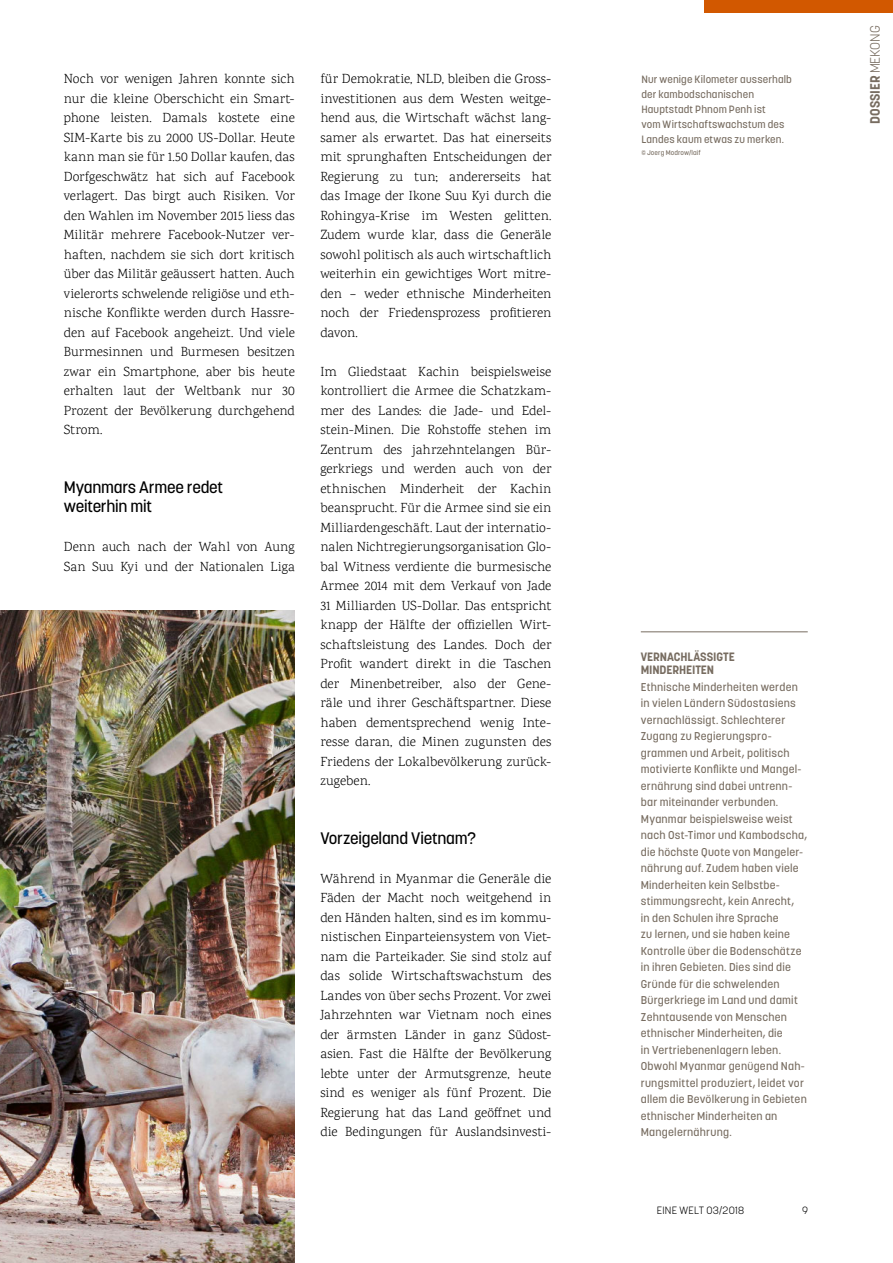
<style>
.page{position:relative;width:893px;height:1263px;background:#fff}
.page>*{position:absolute;margin:0;border:0;box-sizing:border-box;transform-origin:0 0}
.t1{font:500 16.5px/19.5px "Korolev";letter-spacing:-.015em;color:#000}
.t2{font:300 13.5px/19.5px "Karma";color:#000;text-align:justify}
.t3{font:700 13.5px "Korolev";letter-spacing:-.01em;color:#776c60}
.t4{font:700 12px/13.5px "Korolev";letter-spacing:-.01em;color:#776c60}
.t5{font:500 11.25px/16.5px "Korolev";letter-spacing:.02em;color:#776c60}
.t6{font:500 10.5px/15px "Korolev";letter-spacing:.015em;color:#776c60}
.t7{font:300 10.5px "Korolev";letter-spacing:.02em;color:#000}
.t8{font:500 6.75px "Korolev";letter-spacing:.015em;color:#776c60}
.s1{font-weight:300}
</style>
<div class="page">
<hr style="left:641px;top:631px;width:167px;height:1px;background:#776c60">
<img style="left:0;top:610px;width:295px;height:653px">
<div style="left:704px;top:0;width:189px;height:13px;background:#d25800"></div>
<p class="t2" style="left:64px;top:70px;width:233px">Noch vor wenigen Jahren konnte sich nur die kleine Oberschicht ein Smart&shy;phone leisten. Damals kostete eine SIM-Karte bis zu 2000 US-Dollar. Heute kann man sie für 1.50 Dollar kaufen, das Dorfgeschwätz hat sich auf Facebook verlagert. Das birgt auch Risiken. Vor den Wahlen im November 2015 liess das Militär mehrere Facebook-Nutzer ver&shy;haften, nachdem sie sich dort kritisch über das Militär geäussert hatten. Auch vielerorts schwelende religiöse und eth&shy;nische Konflikte werden durch Hassre&shy;den auf Facebook angeheizt. Und viele Burmesinnen und Burmesen besitzen zwar ein Smartphone, aber bis heute erhalten laut der Weltbank nur 30<br>Prozent der Bevölkerung durchgehend Strom.</p>
<p class="t1" style="left:64px;top:477px;width:161px">Myanmars Armee redet weiterhin mit</p>
<p class="t2" style="left:64px;top:538px;width:233px">Denn auch nach der Wahl von Aung<br>San Suu Kyi und der Nationalen Liga</p>
<p class="t2" style="left:320px;top:70px;width:233px">für Demokratie, NLD, bleiben die Gross&shy;investitionen aus dem Westen weitge&shy;hend aus, die Wirtschaft wächst lang&shy;samer als erwartet. Das hat einerseits mit sprunghaften Entscheidungen der Regierung zu tun; andererseits hat das Image der Ikone Suu Kyi durch die Rohingya-Krise im Westen gelitten.<br>Zudem wurde klar, dass die Generäle sowohl politisch als auch wirtschaftlich weiterhin ein gewichtiges Wort mitre&shy;den – weder ethnische Minderheiten noch der Friedensprozess profitieren davon.</p>
<p class="t2" style="left:320px;top:363px;width:233px">Im Gliedstaat Kachin beispielsweise kontrolliert die Armee die Schatzkam&shy;mer des Landes: die Jade- und Edel&shy;stein-Minen. Die Rohstoffe stehen im Zentrum des jahrzehntelangen Bür&shy;gerkriegs und werden auch von der ethnischen Minderheit der Kachin beansprucht. Für die Armee sind sie ein Milliardengeschäft. Laut der internatio&shy;nalen Nichtregierungsorganisation Glo&shy;bal Witness verdiente die burmesische Armee 2014 mit dem Verkauf von Jade 31 Milliarden US-Dollar. Das entspricht knapp der Hälfte der offiziellen Wirt&shy;schaftsleistung des Landes. Doch der Profit wandert direkt in die Taschen der Minenbetreiber, also der Gene&shy;räle und ihrer Geschäftspartner. Diese haben dementsprechend wenig Inte&shy;resse daran, die Minen zugunsten des Friedens der Lokalbevölkerung zurück&shy;zugeben.</p>
<p class="t1" style="left:320px;top:828px;width:157px">Vorzeigeland Vietnam?</p>
<p class="t2" style="left:320px;top:870px;width:233px">Während in Myanmar die Generäle die Fäden der Macht noch weitgehend in den Händen halten, sind es im kommu&shy;nistischen Einparteiensystem von Viet&shy;nam die Parteikader. Sie sind stolz auf das solide Wirtschaftswachstum des Landes von über sechs Prozent. Vor zwei Jahrzehnten war Vietnam noch eines der ärmsten Länder in ganz Südost&shy;asien. Fast die Hälfte der Bevölkerung lebte unter der Armutsgrenze, heute sind es weniger als fünf Prozent. Die Regierung hat das Land geöffnet und die Bedingungen für Auslandsinvesti-</p>
<p class="t6" style="left:641px;top:72px;width:152px">Nur wenige Kilometer ausserhalb der kambodschanischen<br>Hauptstadt Phnom Penh ist<br>vom Wirtschaftswachstum des<br>Landes kaum etwas zu merken.</p>
<p class="t8" style="left:641px;top:149px;width:61px">© Joerg Modrow/laif</p>
<p class="t3" style="left:866px;top:123px;width:99px;rotate:-90deg">DOSSIER <span class="s1">MEKONG</span></p>
<p class="t4" style="left:641px;top:650px;width:96px">VERNACHLÄSSIGTE<br>MINDERHEITEN</p>
<p class="t5" style="left:641px;top:678px;width:168px">Ethnische Minderheiten werden in vielen Ländern Südostasiens vernachlässigt. Schlechterer<br>Zugang zu Regierungspro&shy;grammen und Arbeit, politisch motivierte Konflikte und Mangel&shy;ernährung sind dabei untrenn&shy;bar miteinander verbunden.<br>Myanmar beispielsweise weist nach Ost-Timor und Kambodscha, die höchste Quote von Mangeler&shy;nährung auf. Zudem haben viele<br>Minderheiten kein Selbstbe&shy;stimmungsrecht, kein Anrecht,<br>in den Schulen ihre Sprache<br>zu lernen, und sie haben keine<br>Kontrolle über die Bodenschätze in ihren Gebieten. Dies sind die<br>Gründe für die schwelenden<br>Bürgerkriege im Land und damit<br>Zehntausende von Menschen ethnischer Minderheiten, die<br>in Vertriebenenlagern leben.<br>Obwohl Myanmar genügend Nah&shy;rungsmittel produziert, leidet vor allem die Bevölkerung in Gebieten ethnischer Minderheiten an<br>Mangelernährung.</p>
<p class="t7" style="left:657px;top:1204px;width:89px">EINE WELT 03/2018</p>
<p class="t7" style="left:802px;top:1204px;width:7px">9</p>
</div>
